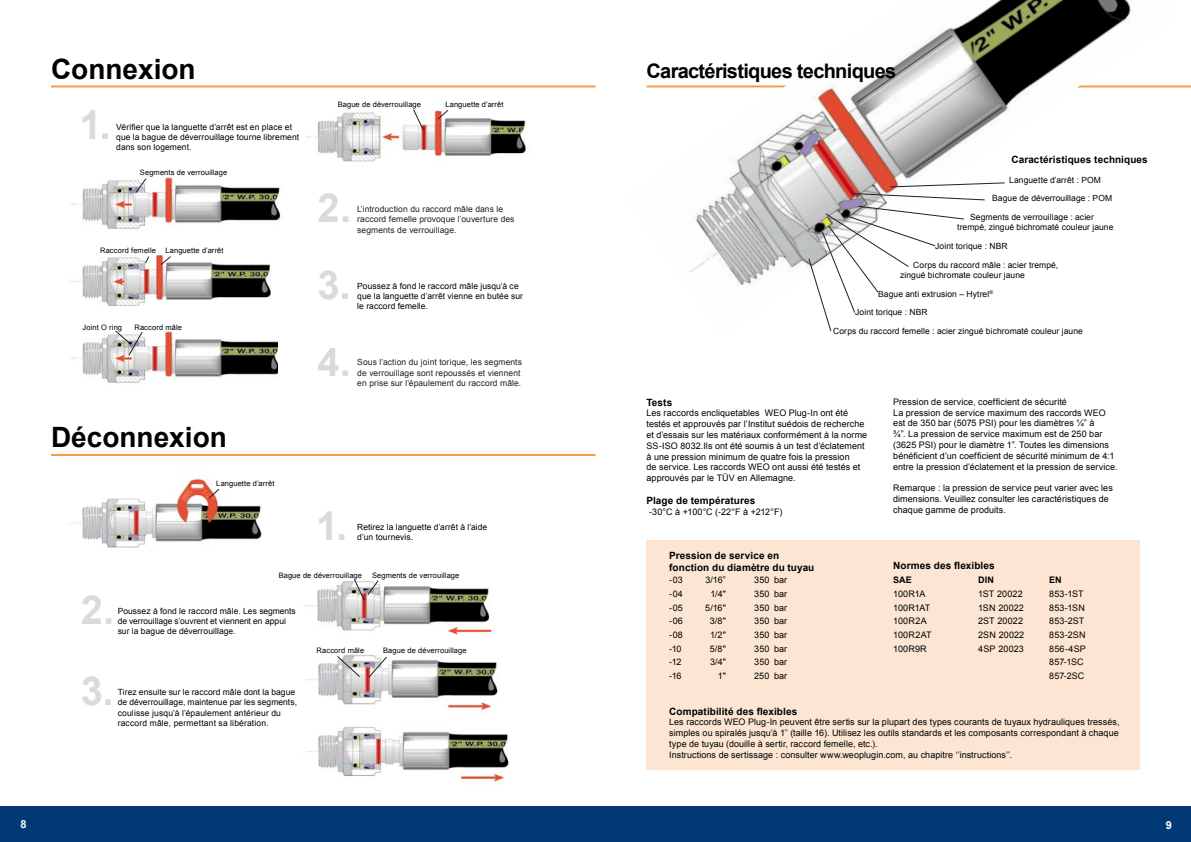
<style>
.page{position:relative;width:1191px;height:842px;background:#fff}
.page>*{position:absolute;margin:0;border:0;box-sizing:border-box;transform-origin:0 0}
.t1{font:700 40px "Arial";color:#d9dadb}
.t2{font:700 28px "Arial";color:#000}
.t3{font:700 20px "Arial";letter-spacing:-.035em;color:#000}
.t4{font:700 11px "Arial";color:#fff}
.t5{font:700 10px/12px "Arial";letter-spacing:.01em;color:#000}
.t6{font:9px/10.8px "Arial";letter-spacing:.005em;color:#000}
.t7{font:700 9px "Arial";letter-spacing:.015em;color:#000}
.t8{font:9px "Arial";letter-spacing:-.025em;color:#000}
.t9{font:9px "Arial";letter-spacing:.025em;color:#000}
.t10{font:8.5px/10.2px "Arial";letter-spacing:.01em;color:#000}
.t11{font:8.5px/10.2px "Arial";letter-spacing:.01em;color:#221e1f}
.t12{font:7.5px "Arial";letter-spacing:.015em;color:#000}
.s1{color:#221e1f}
</style>
<div class="page">
<hr style="left:51px;top:85px;width:544px;height:2px;background:#f39c4d">
<hr style="left:51px;top:454px;width:544px;height:2px;background:#f39c4d">
<hr style="left:646px;top:85px;width:545px;height:2px;background:#f39c4d">
<div style="left:646px;top:540px;width:494px;height:230px;background:#fce6d3"></div>
<img style="left:70px;top:254px;width:201px;height:52px">
<img style="left:646px;top:0;width:532px;height:285px">
<img style="left:306px;top:655px;width:203px;height:129px">
<img style="left:305px;top:580px;width:185px;height:51px">
<img style="left:442px;top:624px;width:50px;height:11px">
<img style="left:70px;top:478px;width:192px;height:70px">
<div style="left:210px;top:543px;width:49px;height:13px;background:#fff"></div>
<img style="left:71px;top:328px;width:207px;height:55px">
<img style="left:71px;top:173px;width:210px;height:56px">
<img style="left:306px;top:103px;width:220px;height:59px">
<div style="left:0;top:806px;width:595px;height:36px;background:#003975"></div>
<div style="left:595px;top:806px;width:596px;height:36px;background:#003975"></div>
<svg style="left:437px;top:109px;width:12px;height:11px"></svg>
<svg style="left:413px;top:109px;width:11px;height:22px"></svg>
<svg style="left:135px;top:178px;width:12px;height:15px"></svg>
<svg style="left:160px;top:256px;width:11px;height:9px"></svg>
<svg style="left:145px;top:256px;width:4px;height:8px"></svg>
<svg style="left:208px;top:488px;width:12px;height:11px"></svg>
<svg style="left:354px;top:579px;width:25px;height:22px"></svg>
<svg style="left:368px;top:656px;width:19px;height:22px"></svg>
<svg style="left:337px;top:656px;width:23px;height:21px"></svg>
<svg style="left:889px;top:182px;width:116px;height:5px"></svg>
<svg style="left:853px;top:193px;width:132px;height:7px"></svg>
<svg style="left:808px;top:206px;width:156px;height:125px"></svg>
<svg style="left:115px;top:330px;width:28px;height:26px"></svg>
<h2 class="t2" style="left:51px;top:50px;width:146px">Connexion</h2>
<h1 class="t1" style="left:79px;top:99px;width:33px">1.</h1>
<p class="t10" style="left:116px;top:122px;width:184px">Vérifier que la languette d’arrêt est en place et que la bague de déverrouillage tourne librement dans son logement.</p>
<p class="t12" style="left:140px;top:168px;width:89px">Segments de verrouillage</p>
<p class="t12" style="left:100px;top:246px;width:57px">Raccord femelle</p>
<p class="t12" style="left:165px;top:246px;width:60px">Languette d’arrêt</p>
<p class="t12" style="left:83px;top:322px;width:41px">Joint O ring</p>
<p class="t12" style="left:134px;top:322px;width:49px">Raccord mâle</p>
<h2 class="t2" style="left:51px;top:418px;width:177px">Déconnexion</h2>
<p class="t12" style="left:216px;top:479px;width:60px">Languette d’arrêt</p>
<p class="t12" style="left:338px;top:100px;width:85px">Bague de déverrouillage</p>
<p class="t12" style="left:445px;top:100px;width:60px">Languette d’arrêt</p>
<h1 class="t1" style="left:317px;top:182px;width:35px">2.</h1>
<p class="t11" style="left:357px;top:204px;width:159px">L’introduction du raccord mâle dans le raccord femelle provoque l’ouverture des segments de verrouillage.</p>
<h1 class="t1" style="left:317px;top:258px;width:34px">3.</h1>
<p class="t10" style="left:357px;top:281px;width:167px">Poussez à fond le raccord mâle jusqu’à ce que la languette d’arrêt vienne en butée sur le raccord femelle.</p>
<h1 class="t1" style="left:317px;top:335px;width:35px">4.</h1>
<p class="t11" style="left:357px;top:357px;width:166px">Sous l’action du joint torique, les segments de verrouillage sont repoussés et viennent en prise sur l’épaulement du raccord mâle.</p>
<h1 class="t1" style="left:316px;top:499px;width:33px">1.</h1>
<p class="t10" style="left:357px;top:522px;width:131px">Retirez la languette d’arrêt à l’aide d’un tournevis.</p>
<p class="t12" style="left:279px;top:570px;width:85px">Bague de déverrouillage</p>
<p class="t12" style="left:372px;top:570px;width:89px">Segments de verrouillage</p>
<h1 class="t1" style="left:81px;top:583px;width:35px">2.</h1>
<p class="t10" style="left:118px;top:606px;width:180px">Poussez à fond le raccord mâle. Les segments de verrouillage s’ouvrent et viennent en appui sur la bague de déverrouillage.</p>
<h1 class="t1" style="left:81px;top:664px;width:34px">3.</h1>
<p class="t10" style="left:118px;top:687px;width:181px">Tirez ensuite sur le raccord mâle dont la bague de déverrouillage, maintenue par les segments, coulisse jusqu’à l’épaulement antérieur du raccord mâle, permettant sa libération.</p>
<p class="t12" style="left:317px;top:645px;width:49px">Raccord mâle</p>
<p class="t12" style="left:383px;top:645px;width:85px">Bague de déverrouillage</p>
<h3 class="t3" style="left:646px;top:58px;width:251px">Caractéristiques techniques</h3>
<p class="t5" style="left:1011px;top:153px;width:138px">Caractéristiques techniques</p>
<p class="t10" style="left:1009px;top:175px;width:93px">Languette d’arrêt : POM</p>
<p class="t10" style="left:992px;top:193px;width:122px">Bague de déverrouillage : POM</p>
<p class="t10" style="left:957px;top:212px;width:158px;text-indent:13px">Segments de verrouillage : acier trempé, zingué bichromaté couleur jaune</p>
<p class="t10" style="left:935px;top:241px;width:74px">Joint torique : NBR</p>
<p class="t10" style="left:900px;top:260px;width:159px;text-indent:13px">Corps du raccord mâle : acier trempé, zingué bichromate couleur jaune</p>
<p class="t10" style="left:878px;top:289px;width:116px">Bague anti extrusion – Hytrel<sup>®</sup></p>
<p class="t10" style="left:855px;top:307px;width:74px">Joint torique : NBR</p>
<p class="t10" style="left:833px;top:326px;width:251px">Corps du raccord femelle : acier zingué bichromaté couleur jaune</p>
<p class="t5" style="left:646px;top:396px;width:27px">Tests</p>
<p class="t6" style="left:646px;top:408px;width:222px">Les raccords encliquetables WEO Plug-I n ont été testés et approuvés par l’I nstitut suédois de recherche et d’essais sur les matériaux conformément à la norme SS-ISO 8032.Ils ont été soumis à un test d’éclatement à une pression minimum de quatre fois la pression<br>de service. Les raccords WEO ont aussi été testés et approuvés par le TÜV en Allemagne.</p>
<p class="t5" style="left:646px;top:495px;width:110px">Plage de températures</p>
<p class="t6" style="left:649px;top:506px;width:135px">-30°C à +100°C (-22°F à +212°F)</p>
<p class="t6" style="left:893px;top:396px;width:226px">Pression de service, coefficient de sécurité<br>La pression de service maximum des raccords WEO<br>est de 350 bar (5075 PSI) pour les diamètres ¼” à<br>¾”. La pression de service maximum est de 250 bar (3625 PSI) pour le diamètre 1”. Toutes les dimensions bénéficient d’un coefficient de sécurité minimum de 4:1 entre la pression d’éclatement et la pression de service.</p>
<p class="t6" style="left:893px;top:483px;width:221px">Remarque : la pression de service peut varier avec les dimensions. Veuillez consulter les caractéristiques de chaque gamme de produits.</p>
<p class="t5" style="left:669px;top:549px;width:147px">Pression de service en fonction du diamètre du tuyau</p>
<p class="t5" style="left:893px;top:559px;width:103px">Normes des flexibles</p>
<p class="t6" style="left:669px;top:575px;width:15px">-03</p>
<p class="t6" style="left:705px;top:575px;width:22px">3/16”</p>
<p class="t6" style="left:754px;top:575px;width:17px">350</p>
<p class="t6" style="left:669px;top:589px;width:15px">-04</p>
<p class="t6" style="left:710px;top:589px;width:17px">1/4"</p>
<p class="t6" style="left:754px;top:589px;width:17px">350</p>
<p class="t6" style="left:669px;top:602px;width:15px">-05</p>
<p class="t6" style="left:705px;top:602px;width:22px">5/16"</p>
<p class="t6" style="left:754px;top:602px;width:17px">350</p>
<p class="t6" style="left:669px;top:616px;width:15px">-06</p>
<p class="t6" style="left:710px;top:616px;width:18px">3/8"</p>
<p class="t6" style="left:754px;top:616px;width:17px">350</p>
<p class="t6" style="left:669px;top:629px;width:15px">-08</p>
<p class="t6" style="left:710px;top:629px;width:17px">1/2"</p>
<p class="t6" style="left:754px;top:629px;width:17px">350</p>
<p class="t6" style="left:669px;top:643px;width:14px">-10</p>
<p class="t6" style="left:710px;top:643px;width:18px">5/8"</p>
<p class="t6" style="left:754px;top:643px;width:17px">350</p>
<p class="t6" style="left:669px;top:657px;width:14px">-12</p>
<p class="t6" style="left:710px;top:657px;width:17px">3/4"</p>
<p class="t6" style="left:754px;top:657px;width:17px">350</p>
<p class="t6" style="left:669px;top:670px;width:14px">-16</p>
<p class="t6" style="left:718px;top:670px;width:10px">1"</p>
<p class="t6" style="left:754px;top:670px;width:17px">250</p>
<p class="t6" style="left:774px;top:574px;width:15px;line-height:13.6px;text-align:justify">bar bar bar bar bar bar bar bar</p>
<p class="t7" style="left:893px;top:574px;width:20px">SAE</p>
<p class="t7" style="left:978px;top:574px;width:17px">DIN</p>
<p class="t7" style="left:1049px;top:574px;width:14px">EN</p>
<p class="t6" style="left:893px;top:589px;width:34px">100R1A</p>
<p class="t6" style="left:978px;top:589px;width:46px">1ST 20022</p>
<p class="t6" style="left:1049px;top:589px;width:36px">853-1ST</p>
<p class="t8" style="left:893px;top:602px;width:39px">100R1AT</p>
<p class="t6" style="left:978px;top:602px;width:47px">1SN 20022</p>
<p class="t6" style="left:1049px;top:602px;width:37px">853-1SN</p>
<p class="t6" style="left:893px;top:616px;width:35px">100R2A</p>
<p class="t6" style="left:978px;top:616px;width:46px">2ST 20022</p>
<p class="t6" style="left:1049px;top:616px;width:37px">853-2ST</p>
<p class="t9" style="left:893px;top:629px;width:40px">100R2AT</p>
<p class="t6" style="left:978px;top:629px;width:47px">2SN 20022</p>
<p class="t6" style="left:1049px;top:629px;width:38px">853-2SN</p>
<p class="t6" style="left:893px;top:643px;width:35px">100R9R</p>
<p class="t6" style="left:978px;top:643px;width:47px">4SP 20023</p>
<p class="t6" style="left:1049px;top:642px;width:38px;line-height:13.6px">856-4SP<br>857-1SC<br>857-2SC</p>
<p class="t5" style="left:669px;top:705px;width:130px">Compatibilité des flexibles</p>
<p class="t6" style="left:669px;top:717px;width:452px">Les raccords WEO Plug-I n peuvent être sertis sur la plupart des types courants de tuyaux hydrauliques tressés, simples ou spiralés jusqu’à 1<span class="s1">”</span> (taille 16). Utilisez les outils standards et les composants correspondant à chaque type de tuyau (douille à sertir, raccord femelle, etc.).<br>Instructions de sertissage : consulter www.weoplugin.com, au chapitre ‘’instructions’’.</p>
<p class="t4" style="left:21px;top:816px;width:8px">8</p>
<p class="t4" style="left:1166px;top:817px;width:8px">9</p>
</div>
